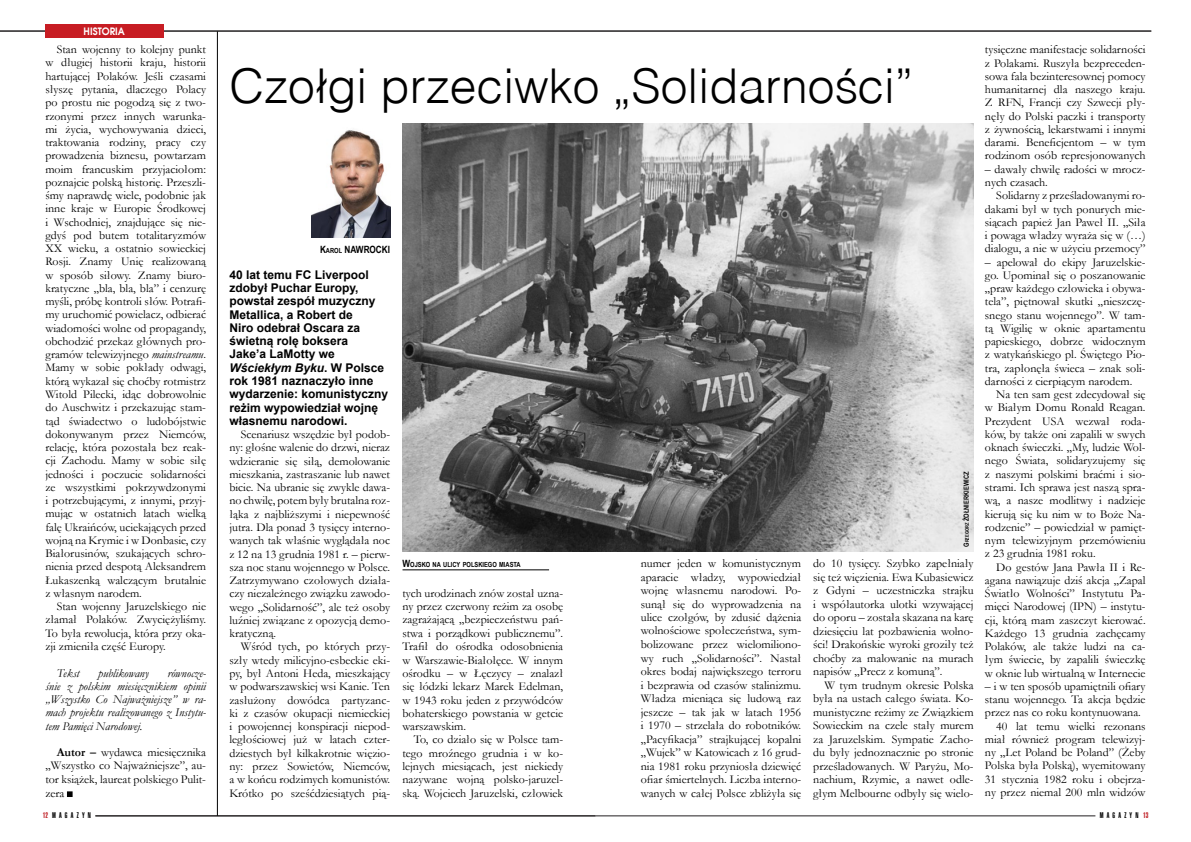
<style>
.page{position:relative;width:1191px;height:842px;background:#fff}
.page>*{position:absolute;margin:0;border:0;box-sizing:border-box;transform-origin:0 0}
.t1{font:48px "PL Switzerland Light Plain";color:#000}
.t2{font:12px/13.3px "Garamond";color:#000;text-align:justify}
.t3{font:700 12px/13.3px "Arial";color:#000}
.t4{font:italic 12px/13.3px "Garamond";color:#000;text-align:justify}
.t5{font:700 10px "PL Avalon";color:#fff;scale:.95 1}
.t6{font:700 10px "Arial Narrow";color:#000}
.t7{font:8px "Helios Ultra Compressed";letter-spacing:.4em;color:#000}
.t8{font:700 7px "Arial Narrow";color:#000}
.t9{font:700 7px "Arial Narrow";color:#000}
.s1{font-style:italic}
.s2{font-weight:700}
.s3{font-size:7px}
.s4{font-size:10px}
.s5{font-style:inherit}
.s6{font-size:4.9px}
.s7{color:#bc151b}
</style>
<div class="page">
<hr style="left:595px;top:816px;width:500px;height:1px;background:#221f20">
<hr style="left:95px;top:816px;width:500px;height:1px;background:#221f20">
<hr style="left:0;top:31px;width:1151px;height:1px;background:#221f20">
<img style="left:402px;top:124px;width:571px;height:427px">
<div style="left:45px;top:24px;width:118px;height:14px;background:#c71d23"></div>
<svg style="left:67px;top:792px;width:5px;height:5px"></svg>
<hr style="left:402px;top:570px;width:147px;height:1px;background:#000">
<hr style="left:217px;top:31px;width:1px;height:785px;background:#000">
<img style="left:311px;top:130px;width:79px;height:107px">
<p class="t5" style="left:45px;top:25px;width:85px">POLSKA HISTORIA</p>
<p class="t2" style="left:45px;top:42px;width:162px;text-indent:11px">Stan wojenny to kolejny punkt w długiej historii kraju, historii hartującej Polaków. Jeśli czasami słyszę pytania, dlaczego Polacy po prostu nie pogodzą się z two&shy;rzonymi przez innych warunka&shy;mi życia, wychowywania dzieci, traktowania rodziny, pracy czy prowadzenia biznesu, powtarzam moim francuskim przyjaciołom: poznajcie polską historię. Przeszli&shy;śmy naprawdę wiele, podobnie jak inne kraje w Europie Środkowej i Wschodniej, znajdujące się nie&shy;gdyś pod butem totalitaryzmów XX wieku, a ostatnio sowieckiej Rosji. Znamy Unię realizowaną w sposób siłowy. Znamy biuro&shy;kratyczne „bla, bla, bla” i cenzurę myśli, próbę kontroli słów. Potrafi&shy;my uruchomić powielacz, odbierać wiadomości wolne od propagandy, obchodzić przekaz głównych pro&shy;gramów telewizyjnego <span class="s1">mainstreamu</span>.<br>Mamy w sobie pokłady odwagi, którą wykazał się choćby rotmistrz Witold Pilecki, idąc dobrowolnie do Auschwitz i przekazując stam&shy;tąd świadectwo o ludobójstwie dokonywanym przez Niemców, relację, która pozostała bez reak&shy;cji Zachodu. Mamy w sobie siłę jedności i poczucie solidarności ze wszystkimi pokrzywdzonymi i potrzebującymi, z innymi, przyj&shy;mując w ostatnich latach wielką falę Ukraińców, uciekających przed wojną na Krymie i w Donbasie, czy Białorusinów, szukających schro&shy;nienia przed despotą Aleksandrem Łukaszenką walczącym brutalnie z własnym narodem.</p>
<p class="t2" style="left:45px;top:599px;width:162px;text-indent:11px">Stan wojenny Jaruzelskiego nie złamał Polaków. Zwyciężyliśmy.<br>To była rewolucja, która przy oka&shy;zji zmieniła część Europy.</p>
<p class="t4" style="left:57px;top:666px;width:24px">Tekst</p>
<p class="t4" style="left:98px;top:666px;width:52px">publikowany</p>
<p class="t4" style="left:45px;top:666px;width:162px;text-indent:122px">równocze&shy;śnie z polskim miesięcznikiem opinii „Wszystko Co Najważniejsze” w ra&shy;mach projektu realizowanego z Instytu&shy;tem Pamięci Narodowej.</p>
<p class="t2" style="left:45px;top:745px;width:162px;text-indent:11px"><span class="s2">Autor –</span> wydawca miesięcznika „Wszystko co Najważniejsze”, au&shy;tor książek, laureat polskiego Pulit&shy;zera</p>
<h1 class="t1" style="left:229px;top:59px;width:685px">Czołgi przeciwko „Solidarności”</h1>
<p class="t6" style="left:320px;top:242px;width:32px">K<span class="s3">AROL</span> NAWROCKI</p>
<p class="t3" style="left:229px;top:268px;width:160px">40 lat temu FC Liverpool zdobył Puchar Europy, powstał zespół muzyczny<br>Metallica, a Robert de<br>Niro odebrał Oscara za świetną rolę boksera<br>Jake’a LaMotty we<br><span class="s1">Wściekłym Byku</span>. W Polsce rok 1981 naznaczyło inne wydarzenie: komunistyczny reżim wypowiedział wojnę własnemu narodowi.</p>
<p class="t2" style="left:229px;top:427px;width:162px;text-indent:11px">Scenariusz wszędzie był podob&shy;ny: głośne walenie do drzwi, nieraz wdzieranie się siłą, demolowanie mieszkania, zastraszanie lub nawet bicie. Na ubranie się zwykle dawa&shy;no chwilę, potem były brutalna roz&shy;łąka z najbliższymi i niepewność jutra. Dla ponad 3 tysięcy interno&shy;wanych tak właśnie wyglądała noc z 12 na 13 grudnia 1981 r. – pierw&shy;sza noc stanu wojennego w Polsce.<br>Zatrzymywano czołowych działa&shy;czy niezależnego związku zawodo&shy;wego „Solidarność”, ale też osoby luźniej związane z opozycją demo&shy;kratyczną.</p>
<p class="t2" style="left:229px;top:640px;width:162px;text-indent:11px">Wśród tych, po których przy&shy;szły wtedy milicyjno-esbeckie eki&shy;py, był Antoni Heda, mieszkający w podwarszawskiej wsi Kanie. Ten zasłużony dowódca partyzanc&shy;ki z czasów okupacji niemieckiej i powojennej konspiracji niepod&shy;ległościowej już w latach czter&shy;dziestych był kilkakrotnie więzio&shy;ny: przez Sowietów, Niemców, a w końcu rodzimych komunistów.<br>Krótko po sześćdziesiątych pią-</p>
<p class="t8" style="left:402px;top:559px;width:120px"><span class="s4">W</span>OJSKO NA ULICY POLSKIEGO MIASTA</p>
<p class="t2" style="left:402px;top:586px;width:162px">tych urodzinach znów został uzna&shy;ny przez czerwony reżim za osobę zagrażającą „bezpieczeństwu pań&shy;stwa i porządkowi publicznemu”.<br>Trafił do ośrodka odosobnienia w Warszawie-Białołęce. W innym ośrodku – w Łęczycy – znalazł się łódzki lekarz Marek Edelman, w 1943 roku jeden z przywódców bohaterskiego powstania w getcie warszawskim.</p>
<p class="t2" style="left:402px;top:733px;width:162px;text-indent:11px">To, co działo się w Polsce tam&shy;tego mroźnego grudnia i w ko&shy;lejnych miesiącach, jest niekiedy nazywane wojną polsko-jaruzel&shy;ską. Wojciech Jaruzelski, człowiek</p>
<p class="t9" style="left:961px;top:547px;width:77px;rotate:-90deg"><span class="s5">G</span><span class="s6">RZEGORZ</span> ŻOŁNIERKIEWICZ</p>
<p class="t2" style="left:641px;top:557px;width:162px">numer jeden w komunistycznym aparacie władzy, wypowiedział wojnę własnemu narodowi. Po&shy;sunął się do wyprowadzenia na ulice czołgów, by zdusić dążenia wolnościowe społeczeństwa, sym&shy;bolizowane przez wielomiliono&shy;wy ruch „Solidarności”. Nastał okres bodaj największego terroru i bezprawia od czasów stalinizmu.<br>Władza mieniąca się ludową raz jeszcze – tak jak w latach 1956 i 1970 – strzelała do robotników. „Pacyfikacja” strajkującej kopalni „Wujek” w Katowicach z 16 grud&shy;nia 1981 roku przyniosła dziewięć ofiar śmiertelnych. Liczba interno&shy;wanych w całej Polsce zbliżyła się</p>
<p class="t2" style="left:813px;top:557px;width:162px">do 10 tysięcy. Szybko zapełniały się też więzienia. Ewa Kubasiewicz z Gdyni – uczestniczka strajku i współautorka ulotki wzywającej do oporu – została skazana na karę dziesięciu lat pozbawienia wolno&shy;ści! Drakońskie wyroki groziły też choćby za malowanie na murach napisów „Precz z komuną”.</p>
<p class="t2" style="left:813px;top:678px;width:162px;text-indent:11px">W tym trudnym okresie Polska była na ustach całego świata. Ko&shy;munistyczne reżimy ze Związkiem Sowieckim na czele stały murem za Jaruzelskim. Sympatie Zacho&shy;du były jednoznacznie po stronie prześladowanych. W Paryżu, Mo&shy;nachium, Rzymie, a nawet odle&shy;głym Melbourne odbyły się wielo-</p>
<p class="t2" style="left:985px;top:42px;width:162px">tysięczne manifestacje solidarności z Polakami. Ruszyła bezpreceden&shy;sowa fala bezinteresownej pomocy humanitarnej dla naszego kraju.<br>Z RFN, Francji czy Szwecji pły&shy;nęły do Polski paczki i transporty z żywnością, lekarstwami i innymi darami. Beneficjentom – w tym rodzinom osób represjonowanych</p>
<p class="t2" style="left:985px;top:162px;width:162px">– dawały chwilę radości w mrocz&shy;nych czasach.</p>
<p class="t2" style="left:985px;top:188px;width:162px;text-indent:11px">Solidarny z prześladowanymi ro&shy;dakami był w tych ponurych mie&shy;siącach papież Jan Paweł II. „Siła i powaga władzy wyraża się w (…) dialogu, a nie w użyciu przemocy”</p>
<p class="t2" style="left:985px;top:255px;width:162px">– apelował do ekipy Jaruzelskie&shy;go. Upominał się o poszanowanie „praw każdego człowieka i obywa&shy;tela”, piętnował skutki „nieszczę&shy;snego stanu wojennego”. W tam&shy;tą Wigilię w oknie apartamentu papieskiego, dobrze widocznym z watykańskiego pl. Świętego Pio&shy;tra, zapłonęła świeca – znak soli&shy;darności z cierpiącym narodem.</p>
<p class="t2" style="left:985px;top:387px;width:162px;text-indent:11px">Na ten sam gest zdecydował się w Białym Domu Ronald Reagan.<br>Prezydent USA wezwał roda&shy;ków, by także oni zapalili w swych oknach świeczki. „My, ludzie Wol&shy;nego Świata, solidaryzujemy się z naszymi polskimi braćmi i sio&shy;strami. Ich sprawa jest naszą spra&shy;wą, a nasze modlitwy i nadzieje kierują się ku nim w to Boże Na&shy;rodzenie” – powiedział w pamięt&shy;nym telewizyjnym przemówieniu z 23 grudnia 1981 roku.</p>
<p class="t2" style="left:985px;top:560px;width:162px;text-indent:11px">Do gestów Jana Pawła II i Re&shy;agana nawiązuje dziś akcja „Zapal Światło Wolności” Instytutu Pa&shy;mięci Narodowej (IPN) – instytu&shy;cji, którą mam zaszczyt kierować.<br>Każdego 13 grudnia zachęcamy Polaków, ale także ludzi na ca&shy;łym świecie, by zapalili świeczkę w oknie lub wirtualną w Internecie</p>
<p class="t2" style="left:985px;top:679px;width:162px">– i w ten sposób upamiętnili ofiary</p>
<p class="t2" style="left:985px;top:692px;width:162px">stanu wojennego. Ta akcja będzie</p>
<p class="t2" style="left:985px;top:706px;width:157px">przez nas co roku kontynuowana.</p>
<p class="t2" style="left:996px;top:719px;width:151px">40 lat temu wielki rezonans</p>
<p class="t2" style="left:985px;top:732px;width:162px">miał również program telewizyj-</p>
<p class="t2" style="left:985px;top:745px;width:162px">ny „Let Poland be Poland” (Żeby</p>
<p class="t2" style="left:985px;top:759px;width:162px">Polska była Polską), wyemitowany</p>
<p class="t2" style="left:985px;top:772px;width:162px">31 stycznia 1982 roku i obejrza-</p>
<p class="t2" style="left:985px;top:786px;width:162px">ny przez niemal 200 mln widzów</p>
<p class="t7" style="left:43px;top:811px;width:50px"><span class="s7">12</span> MAGAZYN</p>
<p class="t7" style="left:1099px;top:810px;width:50px">MAGAZYN <span class="s7">13</span></p>
</div>
